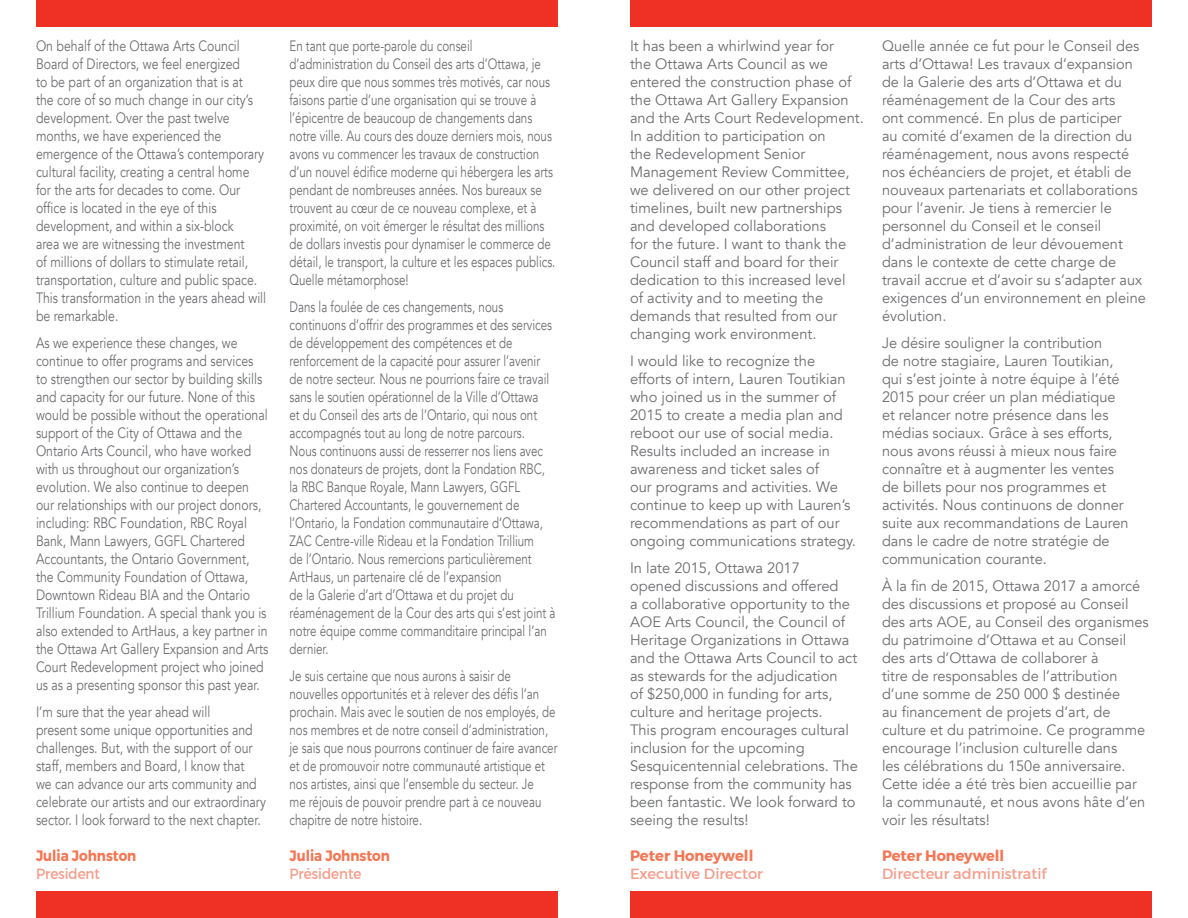
<style>
.page{position:relative;width:1188px;height:918px;background:#fff}
.page>*{position:absolute;margin:0;border:0;box-sizing:border-box;transform-origin:0 0}
.t1{font:15px/18px "Avenir";color:#6d6e71}
.t2{font:15px/18px "Avenir";color:#6d6e71;scale:.77 1}
.t3{font:15px/18px "Avenir";color:#6d6e71;scale:.82 1}
.t4{font:15px "Montserrat";color:#f79b89}
.t5{font:700 15px "Montserrat";color:#f47654}
.t6{font:700 15px "Montserrat";color:#f47654;scale:.9 1}
.t7{font:15px "Montserrat";color:#f79b89;scale:.9 1}
</style>
<div class="page">
<div style="left:36px;top:0;width:522px;height:27px;background:#ee3124"></div>
<div style="left:630px;top:0;width:522px;height:27px;background:#ee3124"></div>
<div style="left:36px;top:891px;width:522px;height:27px;background:#ee3124"></div>
<div style="left:630px;top:891px;width:522px;height:27px;background:#ee3124"></div>
<p class="t3" style="left:36px;top:37px;width:282px">On behalf of the Ottawa Arts Council Board of Directors, we feel energized<br>to be part of an organization that is at<br>the core of so much change in our city’s development. Over the past twelve months, we have experienced the emergence of the Ottawa’s contemporary cultural facility, creating a central home for the arts for decades to come. Our office is located in the eye of this development, and within a six-block<br>area we are witnessing the investment<br>of millions of dollars to stimulate retail, transportation, culture and public space.<br>This transformation in the years ahead will be remarkable.</p>
<p class="t3" style="left:36px;top:334px;width:285px">As we experience these changes, we continue to offer programs and services to strengthen our sector by building skills and capacity for our future. None of this would be possible without the operational support of the City of Ottawa and the Ontario Arts Council, who have worked with us throughout our organization’s evolution. We also continue to deepen our relationships with our project donors, including: RBC Foundation, RBC Royal Bank, Mann Lawyers, GGFL Chartered Accountants, the Ontario Government, the Community Foundation of Ottawa, Downtown Rideau BIA and the Ontario Trillium Foundation. A special thank you is also extended to ArtHaus, a key partner in the Ottawa Art Gallery Expansion and Arts Court Redevelopment project who joined us as a presenting sponsor this past year.</p>
<p class="t3" style="left:36px;top:703px;width:282px">I’m sure that the year ahead will<br>present some unique opportunities and challenges. But, with the support of our staff, members and Board, I know that<br>we can advance our arts community and celebrate our artists and our extraordinary sector. I look forward to the next chapter.</p>
<p class="t6" style="left:36px;top:846px;width:113px">Julia Johnston</p>
<p class="t7" style="left:36px;top:864px;width:73px">President</p>
<p class="t2" style="left:290px;top:37px;width:347px">En tant que porte-parole du conseil d’administration du Conseil des arts d’Ottawa, je peux dire que nous sommes très motivés, car nous faisons partie d’une organisation qui se trouve à l’épicentre de beaucoup de changements dans notre ville. Au cours des douze derniers mois, nous avons vu commencer les travaux de construction d’un nouvel édifice moderne qui hébergera les arts pendant de nombreuses années. Nos bureaux se trouvent au cœur de ce nouveau complexe, et à proximité, on voit émerger le résultat des millions de dollars investis pour dynamiser le commerce de détail, le transport, la culture et les espaces publics.<br>Quelle métamorphose!</p>
<p class="t2" style="left:290px;top:298px;width:347px">Dans la foulée de ces changements, nous continuons d’offrir des programmes et des services de développement des compétences et de renforcement de la capacité pour assurer l’avenir de notre secteur. Nous ne pourrions faire ce travail sans le soutien opérationnel de la Ville d’Ottawa<br>et du Conseil des arts de l’Ontario, qui nous ont accompagnés tout au long de notre parcours.<br>Nous continuons aussi de resserrer nos liens avec nos donateurs de projets, dont la Fondation RBC, la RBC Banque Royale, Mann Lawyers, GGFL Chartered Accountants, le gouvernement de l’Ontario, la Fondation communautaire d’Ottawa, ZAC Centre-ville Rideau et la Fondation Trillium<br>de l’Ontario. Nous remercions particulièrement ArtHaus, un partenaire clé de l’expansion<br>de la Galerie d’art d’Ottawa et du projet du réaménagement de la Cour des arts qui s’est joint à notre équipe comme commanditaire principal l’an dernier.</p>
<p class="t2" style="left:290px;top:667px;width:350px">Je suis certaine que nous aurons à saisir de nouvelles opportunités et à relever des défis l’an prochain. Mais avec le soutien de nos employés, de nos membres et de notre conseil d’administration, je sais que nous pourrons continuer de faire avancer et de promouvoir notre communauté artistique et nos artistes, ainsi que l’ensemble du secteur. Je<br>me réjouis de pouvoir prendre part à ce nouveau chapitre de notre histoire.</p>
<p class="t6" style="left:290px;top:846px;width:113px">Julia Johnston</p>
<p class="t7" style="left:290px;top:864px;width:81px">Présidente</p>
<p class="t1" style="left:630px;top:37px;width:235px">It has been a whirlwind year for<br>the Ottawa Arts Council as we entered the construction phase of the Ottawa Art Gallery Expansion and the Arts Court Redevelopment.<br>In addition to participation on<br>the Redevelopment Senior<br>Management Review Committee, we delivered on our other project timelines, built new partnerships and developed collaborations<br>for the future. I want to thank the<br>Council staff and board for their dedication to this increased level<br>of activity and to meeting the demands that resulted from our changing work environment.</p>
<p class="t1" style="left:630px;top:352px;width:227px">I would like to recognize the efforts of intern, Lauren Toutikian who joined us in the summer of<br>2015 to create a media plan and reboot our use of social media.<br>Results included an increase in awareness and ticket sales of<br>our programs and activities. We continue to keep up with Lauren’s recommendations as part of our ongoing communications strategy.</p>
<p class="t1" style="left:630px;top:559px;width:229px">In late 2015, Ottawa 2017<br>opened discussions and offered<br>a collaborative opportunity to the<br>AOE Arts Council, the Council of<br>Heritage Organizations in Ottawa and the Ottawa Arts Council to act as stewards for the adjudication<br>of $250,000 in funding for arts, culture and heritage projects.<br>This program encourages cultural inclusion for the upcoming<br>Sesquicentennial celebrations. The response from the community has been fantastic. We look forward to seeing the results!</p>
<p class="t5" style="left:630px;top:846px;width:125px">Peter Honeywell</p>
<p class="t4" style="left:630px;top:864px;width:135px">Executive Director</p>
<p class="t1" style="left:882px;top:37px;width:265px">Quelle année ce fut pour le Conseil des arts d’Ottawa! Les travaux d’expansion de la Galerie des arts d’Ottawa et du réaménagement de la Cour des arts<br>ont commencé. En plus de participer<br>au comité d’examen de la direction du réaménagement, nous avons respecté nos échéanciers de projet, et établi de nouveaux partenariats et collaborations pour l’avenir. Je tiens à remercier le personnel du Conseil et le conseil d’administration de leur dévouement dans le contexte de cette charge de travail accrue et d’avoir su s’adapter aux exigences d’un environnement en pleine évolution.</p>
<p class="t1" style="left:882px;top:334px;width:248px">Je désire souligner la contribution<br>de notre stagiaire, Lauren Toutikian, qui s’est jointe à notre équipe à l’été 2015 pour créer un plan médiatique et relancer notre présence dans les médias sociaux. Grâce à ses efforts, nous avons réussi à mieux nous faire connaître et à augmenter les ventes de billets pour nos programmes et activités. Nous continuons de donner suite aux recommandations de Lauren dans le cadre de notre stratégie de communication courante.</p>
<p class="t1" style="left:882px;top:577px;width:268px">À la fin de 2015, Ottawa 2017 a amorcé des discussions et proposé au Conseil des arts AOE, au Conseil des organismes du patrimoine d’Ottawa et au Conseil des arts d’Ottawa de collaborer à<br>titre de responsables de l’attribution d’une somme de 250 000 $ destinée<br>au financement de projets d’art, de culture et du patrimoine. Ce programme encourage l’inclusion culturelle dans<br>les célébrations du 150e anniversaire.<br>Cette idée a été très bien accueillie par la communauté, et nous avons hâte d’en voir les résultats!</p>
<p class="t5" style="left:882px;top:846px;width:124px">Peter Honeywell</p>
<p class="t4" style="left:882px;top:864px;width:166px">Directeur administratif</p>
</div>
